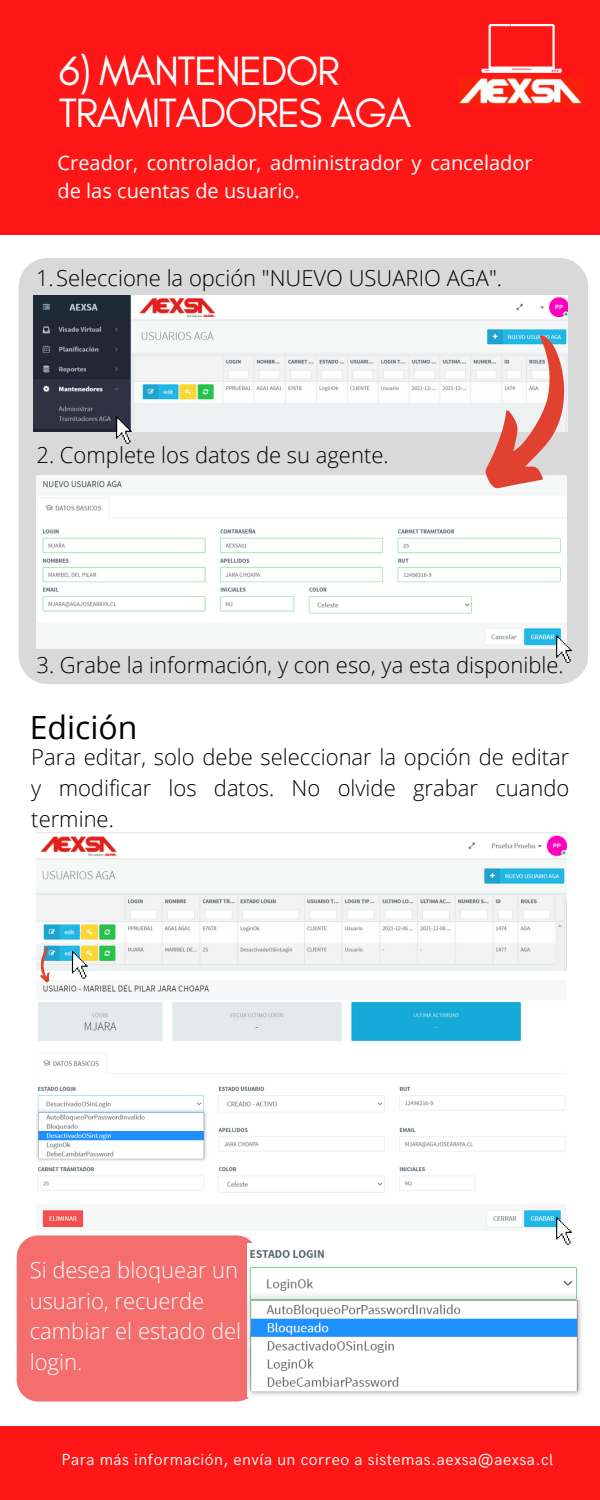
<style>
.page{position:relative;width:600px;height:1500px;background:#fff}
.page>*{position:absolute;margin:0;border:0;box-sizing:border-box;transform-origin:0 0}
.t1{font:41.7px/42.8px "Glacial Indifference";letter-spacing:-.04em;color:#fff}
.t2{font:32px "Open Sans";color:#000}
.t3{font:300 22px/30.8px "Open Sans";color:#000;text-align:justify}
.t4{font:300 22px/30.8px "Open Sans";color:#fff}
.t5{font:20px/27.8px "Open Sans";color:#fff}
.t6{font:16.2px "HK Grotesk";letter-spacing:.03em;color:#fff}
</style>
<div class="page">
<div style="left:0;top:0;width:600px;height:234px;background:#ff1616"></div>
<div style="left:0;top:1426px;width:600px;height:74px;background:#ff1616"></div>
<img style="left:458px;top:78px;width:127px;height:27px">
<svg style="left:481px;top:24px;width:81px;height:49px"></svg>
<div style="left:19px;top:258px;width:569px;height:426px;background:#d9d9d9;border-radius:29px"></div>
<img style="left:34px;top:295px;width:533px;height:137px">
<img style="left:36px;top:476px;width:531px;height:173px">
<img style="left:36px;top:832px;width:531px;height:139px">
<img style="left:36px;top:984px;width:531px;height:247px">
<div style="left:17px;top:1235px;width:241px;height:167px;background:#f56e6e;border-radius:21px"></div>
<img style="left:248px;top:1243px;width:334px;height:153px">
<svg style="left:116px;top:416px;width:16px;height:28px"></svg>
<svg style="left:481px;top:332px;width:87px;height:170px"></svg>
<svg style="left:40px;top:947px;width:11px;height:36px"></svg>
<svg style="left:556px;top:635px;width:16px;height:28px"></svg>
<svg style="left:556px;top:1217px;width:16px;height:28px"></svg>
<svg style="left:72px;top:951px;width:16px;height:28px"></svg>
<p class="t1" style="left:59px;top:49px;width:354px">6) MANTENEDOR<br>TRAMITADORES AGA</p>
<h3 class="t5" style="left:58px;top:149px;width:477px">Creador, controlador, administrador y cancelador de las cuentas de usuario.</h3>
<p class="t3" style="left:36px;top:262px;width:467px">1.Seleccione la opción "NUEVO USUARIO AGA".</p>
<p class="t3" style="left:36px;top:439px;width:354px">2. Complete los datos de su agente.</p>
<h2 class="t3" style="left:36px;top:650px;width:529px">3. Grabe la información, y con eso, ya esta disponible.</h2>
<h3 class="t2" style="left:30px;top:705px;width:109px">Edición</h3>
<p class="t3" style="left:31px;top:741px;width:540px">Para editar, solo debe seleccionar la opción de editar y modificar los datos. No olvide grabar cuando termine.</p>
<h3 class="t4" style="left:30px;top:1254px;width:213px">Si desea bloquear un usuario, recuerde cambiar el estado del login.</h3>
<p class="t6" style="left:62px;top:1450px;width:493px">Para más información, envía un correo a sistemas.aexsa@aexsa.cl</p>
</div>
